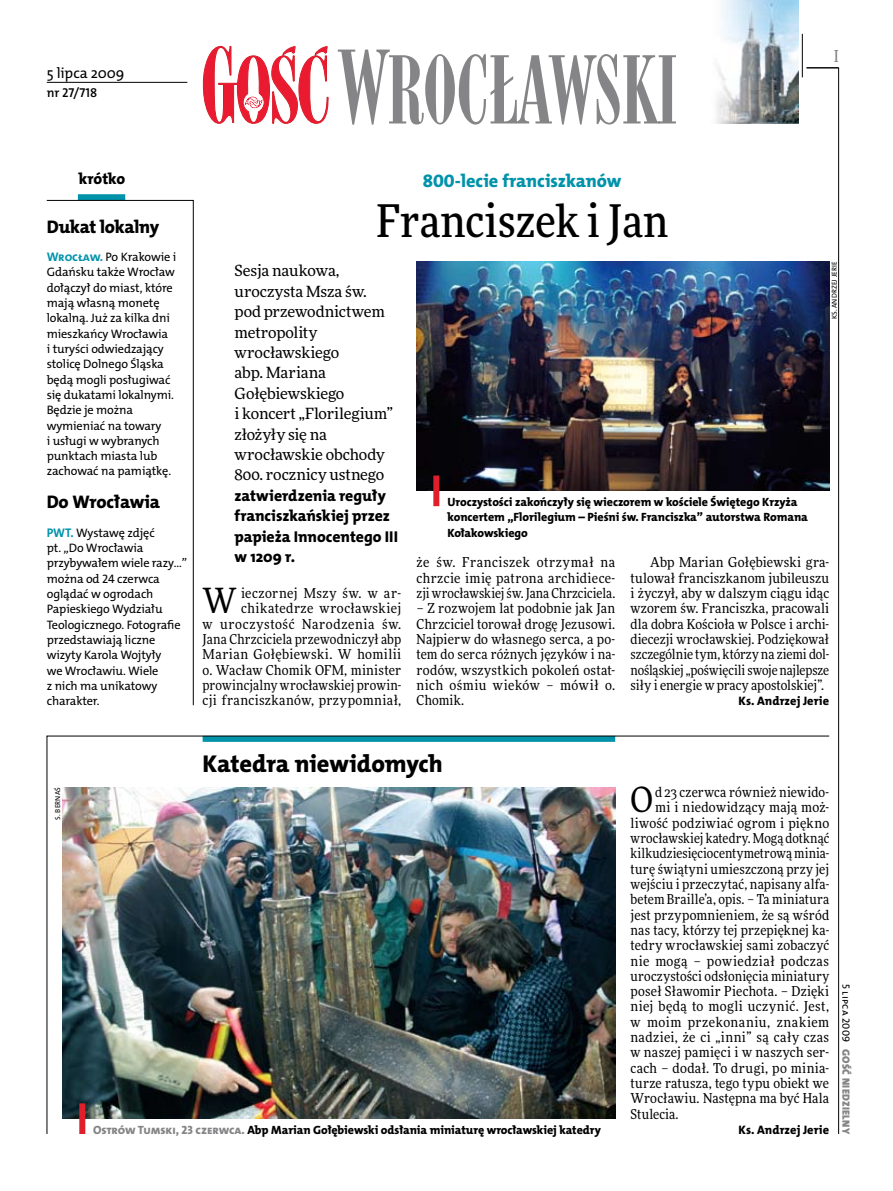
<style>
.page{position:relative;width:893px;height:1191px;background:#fff}
.page>*{position:absolute;margin:0;border:0;box-sizing:border-box;transform-origin:0 0}
.t1{font:500 45px "Freeday Narrow";color:#000}
.t2{font:34.8px "Freeday Narrow News";color:#000}
.t3{font:24.45px "The Mix HP8 Ex Bld";color:#000}
.t4{font:18.3px "The Mix HP8 Ex Bld";letter-spacing:-.015em;color:#000}
.t5{font:18.3px "The Mix HP8 Ex Bld";color:#0093aa}
.t6{font:500 16.5px "Freeday Narrow";color:#858486;scale:.9 1}
.t7{font:15.75px/20.4px "The Mix HP8 Ex Bld";color:#000}
.t8{font:15.45px/20.4px "Freeday News";letter-spacing:-.005em;color:#000}
.t9{font:14.85px "The Mix HP5 Plain";color:#000}
.t10{font:13.65px/15.3px "Freeday Narrow News";letter-spacing:.02em;color:#000;text-align:justify}
.t11{font:13.65px "Freeday Narrow News";letter-spacing:.04em;color:#000}
.t12{font:12.9px "The Mix HP6 Se Bld";letter-spacing:-.005em;color:#000}
.t13{font:12.3px/15.3px "The Mix HP5 Plain";letter-spacing:-.01em;color:#000}
.t14{font:12.3px "The Mix HP8 Ex Bld";letter-spacing:.005em;color:#000}
.t15{font:12px/15.3px "The Mix HP8 Ex Bld";letter-spacing:-.005em;color:#000}
.t16{font:10.5px "The Mix HP9 Blk";letter-spacing:.025em;color:#858486}
.t17{font:10.5px "The Mix HP5 Plain";letter-spacing:.02em;color:#000}
.t18{font:7.2px "The Mix HP5 Plain";letter-spacing:.025em;color:#000}
.s1{font-family:"The Mix HP7 Bld";font-size:12.6px;color:#0093aa}
.s2{color:#858486}
</style>
<div class="page">
<hr style="left:838px;top:68px;width:1px;height:1066px;background:#000">
<hr style="left:802px;top:34px;width:1px;height:43px;background:#000">
<svg style="left:203px;top:46px;width:125px;height:78px"></svg>
<svg style="left:338px;top:50px;width:338px;height:75px"></svg>
<svg style="left:47px;top:735px;width:783px;height:399px"></svg>
<hr style="left:806px;top:68px;width:33px;height:1px;background:#000">
<img style="left:716px;top:0;width:82px;height:123px">
<hr style="left:47px;top:82px;width:140px;height:1px;background:#000">
<img style="left:62px;top:787px;width:553px;height:331px">
<div style="left:79px;top:1103px;width:6px;height:31px;background:#df1f2a"></div>
<img style="left:416px;top:261px;width:413px;height:230px">
<div style="left:433px;top:475px;width:6px;height:31px;background:#df1f2a"></div>
<div style="left:78px;top:194px;width:47px;height:6px;background:#0093aa"></div>
<svg style="left:46px;top:200px;width:148px;height:505px"></svg>
<p class="t9" style="left:47px;top:63px;width:79px">5 lipca 2009</p>
<p class="t12" style="left:47px;top:85px;width:52px">nr 27/718</p>
<p class="t6" style="left:834px;top:46px;width:6px">I</p>
<p class="t7" style="left:79px;top:168px;width:48px">krótko</p>
<h3 class="t4" style="left:47px;top:215px;width:114px">Dukat lokalny</h3>
<p class="t13" style="left:47px;top:249px;width:131px"><span class="s1">Wrocław.</span> Po Krakowie i<br>Gdańsku także Wrocław dołączył do miast, które mają własną monetę lokalną. Już za kilka dni mieszkańcy Wrocławia<br>i turyści odwiedzający stolicę Dolnego Śląska będą mogli posługiwać się dukatami lokalnymi.<br>Będzie je można wymieniać na towary<br>i usługi w wybranych punktach miasta lub zachować na pamiątkę.</p>
<h3 class="t4" style="left:47px;top:490px;width:115px">Do Wrocławia</h3>
<p class="t13" style="left:47px;top:525px;width:142px"><span class="s1">PWT.</span> Wystawę zdjęć<br>pt. „Do Wrocławia przybywałem wiele razy…” można od 24 czerwca oglądać w ogrodach<br>Papieskiego Wydziału<br>Teologicznego. Fotografie przedstawiają liczne wizyty Karola Wojtyły<br>we Wrocławiu. Wiele<br>z nich ma unikatowy charakter.</p>
<h3 class="t5" style="left:423px;top:169px;width:200px">800-lecie franciszkanów</h3>
<h1 class="t1" style="left:376px;top:193px;width:293px">Franciszek i Jan</h1>
<p class="t8" style="left:234px;top:260px;width:160px">Sesja naukowa, uroczysta Msza św. pod przewodnictwem metropolity wrocławskiego<br>abp. Mariana<br>Gołębiewskiego<br>i koncert „Florilegium” złożyły się na wrocławskie obchody<br>800. rocznicy ustnego</p>
<p class="t7" style="left:234px;top:485px;width:165px">zatwierdzenia reguły franciszkańskiej przez papieża Innocentego III w 1209 r.</p>
<p class="t10" style="left:203px;top:585px;width:200px;text-align:right">ieczornej Mszy św. w ar&shy;chikatedrze wrocławskiej<br>w uroczystość Narodzenia św.<br>Jana Chrzciciela przewodniczył abp<br>Marian Gołębiewski. W homilii o. Wacław Chomik OFM, minister prowincjalny wrocławskiej prowin&shy;cji franciszkanów, przypomniał,</p>
<h2 class="t2" style="left:203px;top:579px;width:36px">W</h2>
<p class="t18" style="left:830px;top:319px;width:59px;rotate:-90deg">ks. Andrzej Jerie</p>
<p class="t15" style="left:448px;top:494px;width:362px">Uroczystości zakończyły się wieczorem w kościele Świętego Krzyża koncertem „Florilegium – Pieśni św. Franciszka” autorstwa Romana<br>Kołakowskiego</p>
<p class="t10" style="left:417px;top:555px;width:200px">że św. Franciszek otrzymał na chrzcie imię patrona archidiece&shy;zji wrocławskiej św. Jana Chrzciciela.</p>
<p class="t10" style="left:417px;top:600px;width:200px">– Z rozwojem lat podobnie jak Jan Chrzciciel torował drogę Jezusowi.<br>Najpierw do własnego serca, a po&shy;tem do serca różnych języków i na&shy;rodów, wszystkich pokoleń ostat&shy;nich ośmiu wieków – mówił o.<br>Chomik.</p>
<p class="t10" style="left:630px;top:555px;width:200px;text-indent:20px">Abp Marian Gołębiewski gra&shy;tulował franciszkanom jubileuszu i życzył, aby w dalszym ciągu idąc wzorem św. Franciszka, pracowali dla dobra Kościoła w Polsce i archi&shy;diecezji wrocławskiej. Podziękował szczególnie tym, którzy na ziemi dol&shy;nośląskiej „poświęcili swoje najlepsze siły i energie w pracy apostolskiej”.</p>
<p class="t14" style="left:738px;top:693px;width:92px">Ks. Andrzej Jerie</p>
<h3 class="t3" style="left:203px;top:747px;width:242px">Katedra niewidomych</h3>
<p class="t18" style="left:53px;top:819px;width:34px;rotate:-90deg">S. Bernaś</p>
<p class="t15" style="left:93px;top:1122px;width:509px"><span class="s2">Ostrów Tumski, 23 czerwca.</span> Abp Marian Gołębiewski odsłania miniaturę wrocławskiej katedry</p>
<h2 class="t2" style="left:630px;top:778px;width:24px">O</h2>
<p class="t10" style="left:655px;top:784px;width:176px">d 23 czerwca również niewido-</p>
<p class="t10" style="left:655px;top:799px;width:176px">mi i niedowidzący mają moż-</p>
<p class="t10" style="left:630px;top:815px;width:200px">liwość podziwiać ogrom i piękno</p>
<p class="t10" style="left:630px;top:830px;width:200px">wrocławskiej katedry. Mogą dotknąć</p>
<p class="t10" style="left:630px;top:845px;width:200px">kilkudziesięciocentymetrową minia-</p>
<p class="t10" style="left:630px;top:861px;width:200px">turę świątyni umieszczoną przy jej</p>
<p class="t10" style="left:630px;top:876px;width:200px">wejściu i przeczytać, napisany alfa-</p>
<p class="t10" style="left:630px;top:891px;width:200px">betem Braille’a, opis. – Ta miniatura</p>
<p class="t10" style="left:630px;top:907px;width:200px">jest przypomnieniem, że są wśród</p>
<p class="t10" style="left:630px;top:922px;width:200px">nas tacy, którzy tej przepięknej ka-</p>
<p class="t10" style="left:630px;top:937px;width:200px">tedry wrocławskiej sami zobaczyć</p>
<p class="t11" style="left:630px;top:952px;width:200px">nie mogą – powiedział podczas</p>
<p class="t10" style="left:630px;top:968px;width:200px">uroczystości odsłonięcia miniatury</p>
<p class="t10" style="left:630px;top:983px;width:200px">poseł Sławomir Piechota. – Dzięki</p>
<p class="t10" style="left:630px;top:998px;width:200px">niej będą to mogli uczynić. Jest,</p>
<p class="t10" style="left:630px;top:1014px;width:200px">w moim przekonaniu, znakiem</p>
<p class="t10" style="left:630px;top:1029px;width:200px">nadziei, że ci „inni” są cały czas</p>
<p class="t10" style="left:630px;top:1044px;width:200px">w naszej pamięci i w naszych ser-</p>
<p class="t10" style="left:630px;top:1060px;width:200px">cach – dodał. To drugi, po minia-</p>
<p class="t10" style="left:630px;top:1075px;width:200px">turze ratusza, tego typu obiekt we</p>
<p class="t10" style="left:630px;top:1090px;width:200px">Wrocławiu. Następna ma być Hala</p>
<p class="t10" style="left:630px;top:1106px;width:49px">Stulecia.</p>
<p class="t14" style="left:738px;top:1122px;width:92px">Ks. Andrzej Jerie</p>
<p class="t17" style="left:853px;top:984px;width:59px;rotate:90deg">5 lipca 2009</p>
<p class="t16" style="left:853px;top:1049px;width:86px;rotate:90deg">Gość Niedzielny</p>
</div>
